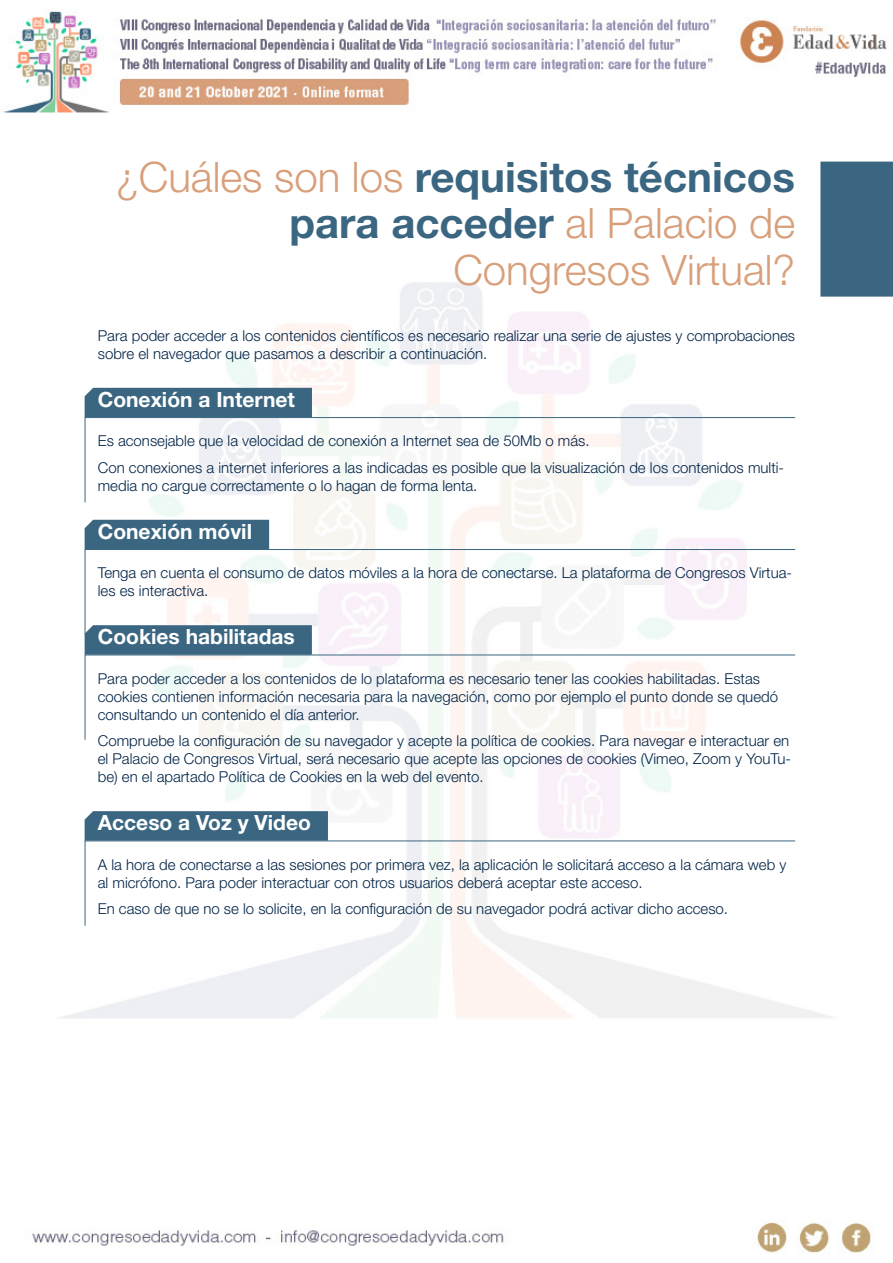
<style>
.page{position:relative;width:893px;height:1263px;background:#fff}
.page>*{position:absolute;margin:0;border:0;box-sizing:border-box;transform-origin:0 0}
.t1{font:300 42px/46.5px "Helvetica Neue LT Std";color:#d89f7a;text-align:right}
.t2{font:700 21px "Helvetica Neue LT Std";color:#fff}
.t3{font:300 15px/18px "Helvetica Neue LT Std";color:#002347}
.s1{font-weight:700;color:#3b6681}
</style>
<div class="page">
<img style="left:3px;top:10px;width:890px;height:1243px">
<div style="left:820px;top:162px;width:73px;height:135px;background:#3b6681"></div>
<div style="left:85px;top:388px;width:227px;height:29px;background:#3b6681"></div>
<svg style="left:84px;top:417px;width:712px;height:86px"></svg>
<div style="left:85px;top:520px;width:184px;height:29px;background:#3b6681"></div>
<svg style="left:84px;top:549px;width:712px;height:86px"></svg>
<div style="left:85px;top:625px;width:227px;height:29px;background:#3b6681"></div>
<svg style="left:84px;top:654px;width:712px;height:86px"></svg>
<div style="left:85px;top:811px;width:243px;height:29px;background:#3b6681"></div>
<svg style="left:84px;top:840px;width:712px;height:86px"></svg>
<h1 class="t1" style="left:116px;top:152px;width:680px">¿Cuáles son los <span class="s1">requisitos técnicos para acceder</span> al Palacio de<br>Congresos Virtual?</h1>
<p class="t3" style="left:98px;top:326px;width:699px">Para poder acceder a los contenidos científicos es necesario realizar una serie de ajustes y comprobaciones sobre el navegador que pasamos a describir a continuación.</p>
<h2 class="t2" style="left:98px;top:387px;width:199px">Conexión a Internet</h2>
<p class="t3" style="left:98px;top:427px;width:688px;line-height:26.5px">Es aconsejable que la velocidad de conexión a Internet sea de 50Mb o más.<br>Con conexiones a internet inferiores a las indicadas es posible que la visualización de los contenidos multi-</p>
<p class="t3" style="left:98px;top:476px;width:381px">media no cargue correctamente o lo hagan de forma lenta.</p>
<h2 class="t2" style="left:98px;top:518px;width:156px">Conexión móvil</h2>
<p class="t3" style="left:98px;top:564px;width:696px">Tenga en cuenta el consumo de datos móviles a la hora de conectarse. La plataforma de Congresos Virtua&shy;les es interactiva.</p>
<h2 class="t2" style="left:98px;top:624px;width:199px">Cookies habilitadas</h2>
<p class="t3" style="left:98px;top:669px;width:682px">Para poder acceder a los contenidos de lo plataforma es necesario tener las cookies habilitadas. Estas cookies contienen información necesaria para la navegación, como por ejemplo el punto donde se quedó consultando un contenido el día anterior.</p>
<p class="t3" style="left:98px;top:731px;width:695px">Compruebe la configuración de su navegador y acepte la política de cookies. Para navegar e interactuar en el Palacio de Congresos Virtual, será necesario que acepte las opciones de cookies (Vimeo, Zoom y YouTu&shy;be) en el apartado Política de Cookies en la web del evento.</p>
<h2 class="t2" style="left:98px;top:810px;width:215px">Acceso a Voz y Video</h2>
<p class="t3" style="left:98px;top:855px;width:690px">A la hora de conectarse a las sesiones por primera vez, la aplicación le solicitará acceso a la cámara web y al micrófono. Para poder interactuar con otros usuarios deberá aceptar este acceso.</p>
<p class="t3" style="left:98px;top:899px;width:632px">En caso de que no se lo solicite, en la configuración de su navegador podrá activar dicho acceso.</p>
</div>
